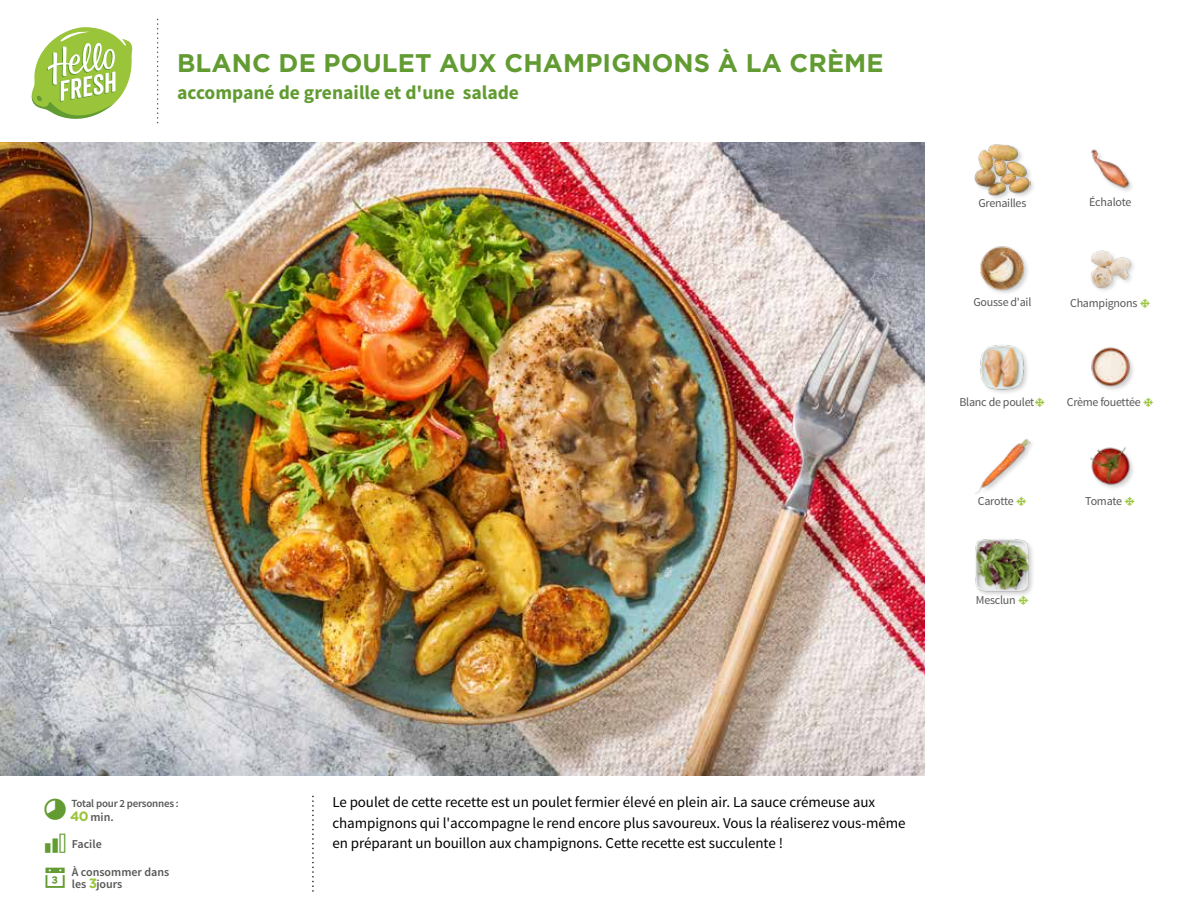
<style>
.page{position:relative;width:1188px;height:918px;background:#fff}
.page>*{position:absolute;margin:0;border:0;box-sizing:border-box;transform-origin:0 0}
.t1{font:700 25.5px "Gotham";letter-spacing:.005em;color:#619b31}
.t2{font:25.5px "hellofresh icon font";color:#619b31}
.t3{font:700 19.5px "Source Sans Pro";color:#619b31}
.t4{font:15px/20.5px "Source Sans Pro";letter-spacing:-.005em;color:#000}
.t5{font:12px "Source Sans Pro";letter-spacing:-.02em;color:#575756}
.t6{font:600 12px/12.9px "Source Sans Pro";color:#575756}
.t7{font:600 10.95px "Source Sans Pro";letter-spacing:-.02em;color:#575756}
.s1{font-family:"Gotham";font-weight:700;font-size:13.5px;color:#9ac43a}
</style>
<div class="page">
<svg style="left:31px;top:27px;width:102px;height:92px"></svg>
<img style="left:0;top:142px;width:925px;height:634px">
<img style="left:1091px;top:149px;width:41px;height:42px">
<img style="left:1091px;top:347px;width:42px;height:43px">
<img style="left:1090px;top:250px;width:44px;height:41px">
<img style="left:1090px;top:446px;width:43px;height:42px">
<div style="left:973px;top:143px;width:63px;height:59px;background:#000;opacity:.2"></div>
<img style="left:973px;top:143px;width:57px;height:55px">
<img style="left:980px;top:344px;width:48px;height:49px">
<img style="left:975px;top:439px;width:55px;height:55px">
<div style="left:974px;top:538px;width:62px;height:60px;background:#000;opacity:.2"></div>
<img style="left:974px;top:538px;width:56px;height:55px">
<img style="left:980px;top:246px;width:48px;height:47px">
<svg style="left:1018px;top:596px;width:10px;height:2px"></svg>
<h1 class="t1" style="left:177px;top:46px;width:708px">BLANC DE POULET AUX CHAMPIGNONS À LA CRÈME</h1>
<h2 class="t3" style="left:177px;top:80px;width:344px">accompané de grenaille et d'une salade</h2>
<p class="t5" style="left:978px;top:195px;width:49px">Grenailles</p>
<p class="t5" style="left:1089px;top:195px;width:44px">Échalote</p>
<p class="t5" style="left:973px;top:294px;width:59px">Gousse d'ail</p>
<p class="t5" style="left:1070px;top:296px;width:69px">Champignons</p>
<p class="t5" style="left:959px;top:395px;width:76px">Blanc de poulet</p>
<p class="t5" style="left:1067px;top:395px;width:76px">Crème fouettée</p>
<p class="t5" style="left:978px;top:494px;width:38px">Carotte</p>
<p class="t5" style="left:976px;top:593px;width:41px">Mesclun</p>
<p class="t5" style="left:1085px;top:494px;width:38px">Tomate</p>
<p class="t7" style="left:71px;top:796px;width:109px">Total pour 2 personnes :</p>
<p class="t6" style="left:70px;top:811px;width:45px"><span class="s1">40</span> min.</p>
<p class="t4" style="left:332px;top:792px;width:575px">Le poulet de cette recette est un poulet fermier élevé en plein air. La sauce crémeuse aux champignons qui l'accompagne le rend encore plus savoureux. Vous la réaliserez vous-même</p>
<p class="t6" style="left:72px;top:838px;width:31px">Facile</p>
<p class="t4" style="left:332px;top:833px;width:452px">en préparant un bouillon aux champignons. Cette recette est succulente !</p>
<p class="t6" style="left:72px;top:865px;width:99px">À consommer dans les <span class="s1">3</span>jours</p>
<h1 class="t2" style="left:43px;top:866px;width:27px">▪</h1>
</div>
